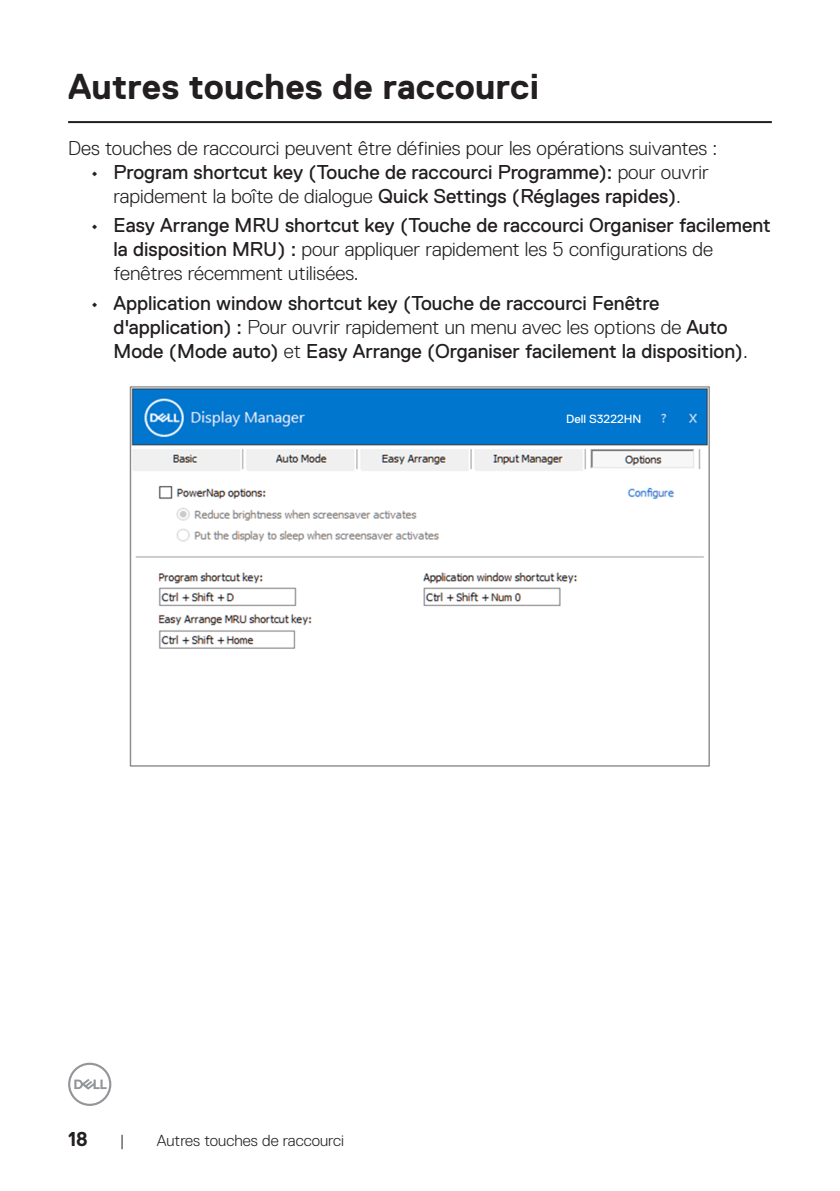
<style>
.page{position:relative;width:840px;height:1191px;background:#fff}
.page>*{position:absolute;margin:0;border:0;box-sizing:border-box;transform-origin:0 0}
.Head_1{font:700 36px "Dell Replica";color:#231f20}
.t1{font:20px/24px "Dell Replica";color:#231f20}
.Paragraph{font:300 20px "Dell Replica";color:#231f20}
.t2{font:700 20px "Dell Replica";color:#231f20}
.t3{font:300 16px "Dell Replica";color:#231f20}
.t4{font:11.8px "Dell Replica";color:#fff;scale:1.04 1}
.s1{font-weight:300}
</style>
<div class="page">
<svg style="left:68px;top:1062px;width:43px;height:44px"></svg>
<hr style="left:68px;top:121px;width:703px;height:2px;background:#231f20">
<img style="left:129px;top:386px;width:581px;height:381px">
<div style="left:146px;top:650px;width:205px;height:55px;background:#fff"></div>
<div style="left:557px;top:410px;width:93px;height:19px;background:#0076ce"></div>
<p class="Head_1" style="left:68px;top:66px;width:472px">Autres touches de raccourci</p>
<p class="Paragraph" style="left:68px;top:137px;width:650px">Des touches de raccourci peuvent être définies pour les opérations suivantes :</p>
<p class="t1" style="left:91px;top:160px;width:619px;text-align:center">• Program shortcut key (Touche de raccourci Programme): <span class="s1">pour ouvrir rapidement la boîte de dialogue</span> Quick Settings (Réglages rapides)<span class="s1">.</span></p>
<p class="t1" style="left:113px;top:214px;width:658px;text-indent:-23px">• Easy Arrange MRU shortcut key (Touche de raccourci Organiser facilement la disposition MRU) : <span class="s1">pour appliquer rapidement les 5 configurations de fenêtres récemment utilisées.</span></p>
<p class="t1" style="left:113px;top:291px;width:635px;text-indent:-23px">• Application window shortcut key (Touche de raccourci Fenêtre d'application) : <span class="s1">Pour ouvrir rapidement un menu avec les options de</span> Auto<br>Mode (Mode auto) <span class="s1">et</span> Easy Arrange (Organiser facilement la disposition)<span class="s1">.</span></p>
<p class="t4" style="left:565px;top:412px;width:74px">Dell S3222HN</p>
<p class="t2" style="left:68px;top:1127px;width:21px">18</p>
<p class="t3" style="left:120px;top:1131px;width:6px">|</p>
<p class="t3" style="left:157px;top:1131px;width:189px">Autres touches de raccourci</p>
</div>
